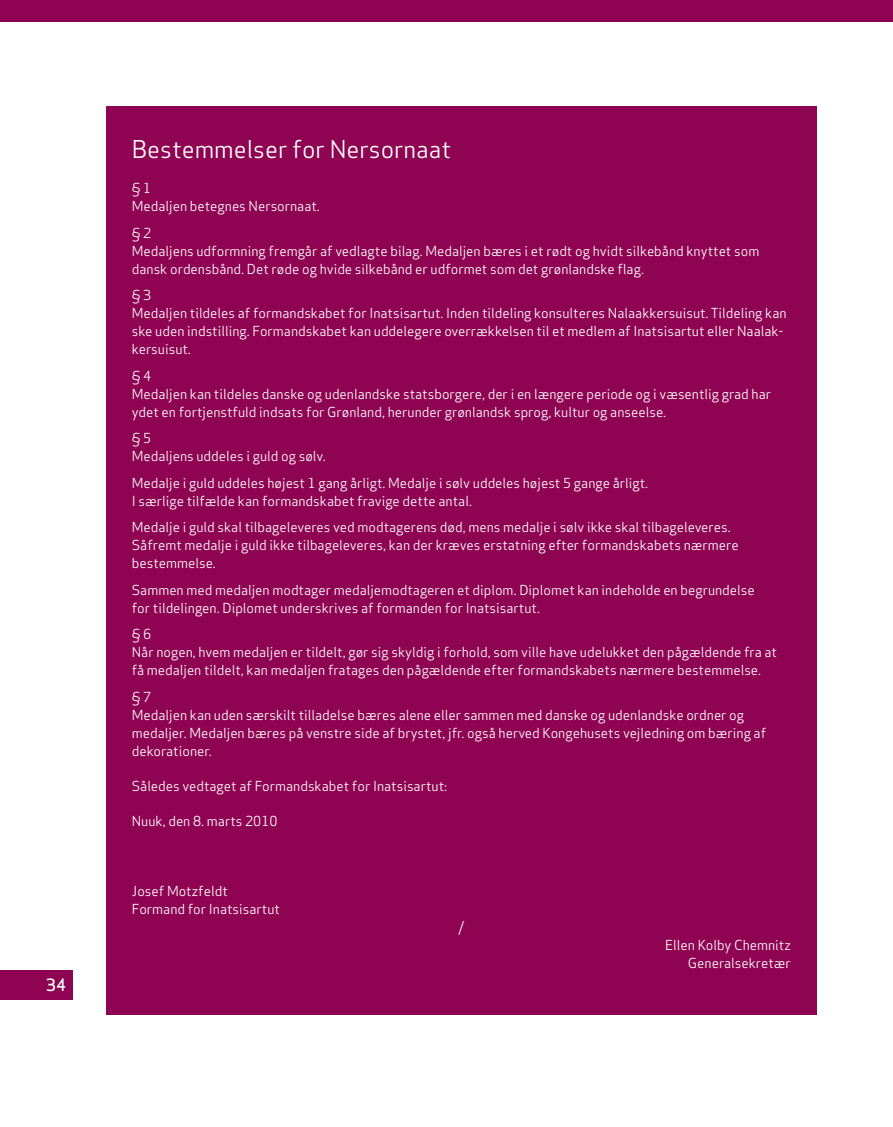
<style>
.page{position:relative;width:893px;height:1127px;background:#fff}
.page>*{position:absolute;margin:0;border:0;box-sizing:border-box;transform-origin:0 0}
.t1{font:24px "Apex Sans";color:#fff}
.t2{font:500 16.5px "Apex Sans";color:#fff}
.t3{font:13.5px/18px "Apex Sans";color:#fff}
</style>
<div class="page">
<div style="left:0;top:0;width:893px;height:21px;background:#8e0352"></div>
<div style="left:0;top:969px;width:72px;height:30px;background:#8e0352"></div>
<div style="left:106px;top:106px;width:710px;height:909px;background:#8e0352"></div>
<p class="t2" style="left:46px;top:970px;width:21px">34</p>
<h1 class="t1" style="left:132px;top:130px;width:321px">Bestemmelser for Nersornaat</h1>
<p class="t3" style="left:132px;top:178px;width:190px">§ 1<br>Medaljen betegnes Nersornaat.</p>
<p class="t3" style="left:132px;top:223px;width:629px">§ 2<br>Medaljens udformning fremgår af vedlagte bilag. Medaljen bæres i et rødt og hvidt silkebånd knyttet som dansk ordensbånd. Det røde og hvide silkebånd er udformet som det grønlandske flag.</p>
<p class="t3" style="left:132px;top:285px;width:656px">§ 3<br>Medaljen tildeles af formandskabet for Inatsisartut. Inden tildeling konsulteres Nalaakkersuisut. Tildeling kan ske uden indstilling. Formandskabet kan uddelegere overrækkelsen til et medlem af Inatsisartut eller Naalak&shy;kersuisut.</p>
<p class="t3" style="left:132px;top:366px;width:641px">§ 4<br>Medaljen kan tildeles danske og udenlandske statsborgere, der i en længere periode og i væsentlig grad har ydet en fortjenstfuld indsats for Grønland, herunder grønlandsk sprog, kultur og anseelse.</p>
<p class="t3" style="left:132px;top:428px;width:196px">§ 5<br>Medaljens uddeles i guld og sølv.</p>
<p class="t3" style="left:132px;top:473px;width:518px">Medalje i guld uddeles højest 1 gang årligt. Medalje i sølv uddeles højest 5 gange årligt.<br>I særlige tilfælde kan formandskabet fravige dette antal.</p>
<p class="t3" style="left:132px;top:517px;width:608px">Medalje i guld skal tilbageleveres ved modtagerens død, mens medalje i sølv ikke skal tilbageleveres.<br>Såfremt medalje i guld ikke tilbageleveres, kan der kræves erstatning efter formandskabets nærmere bestemmelse.</p>
<p class="t3" style="left:132px;top:580px;width:624px">Sammen med medaljen modtager medaljemodtageren et diplom. Diplomet kan indeholde en begrundelse for tildelingen. Diplomet underskrives af formanden for Inatsisartut.</p>
<p class="t3" style="left:132px;top:624px;width:647px">§ 6<br>Når nogen, hvem medaljen er tildelt, gør sig skyldig i forhold, som ville have udelukket den pågældende fra at få medaljen tildelt, kan medaljen fratages den pågældende efter formandskabets nærmere bestemmelse.</p>
<p class="t3" style="left:132px;top:687px;width:636px">§ 7<br>Medaljen kan uden særskilt tilladelse bæres alene eller sammen med danske og udenlandske ordner og medaljer. Medaljen bæres på venstre side af brystet, jfr. også herved Kongehusets vejledning om bæring af dekorationer.</p>
<p class="t3" style="left:132px;top:776px;width:317px">Således vedtaget af Formandskabet for Inatsisartut:</p>
<p class="t3" style="left:132px;top:811px;width:147px">Nuuk, den 8. marts 2010</p>
<p class="t3" style="left:132px;top:881px;width:150px">Josef Motzfeldt<br>Formand for Inatsisartut</p>
<p class="t3" style="left:458px;top:917px;width:7px">/</p>
<p class="t3" style="left:665px;top:935px;width:127px;text-align:right">Ellen Kolby Chemnitz<br>Generalsekretær</p>
</div>
